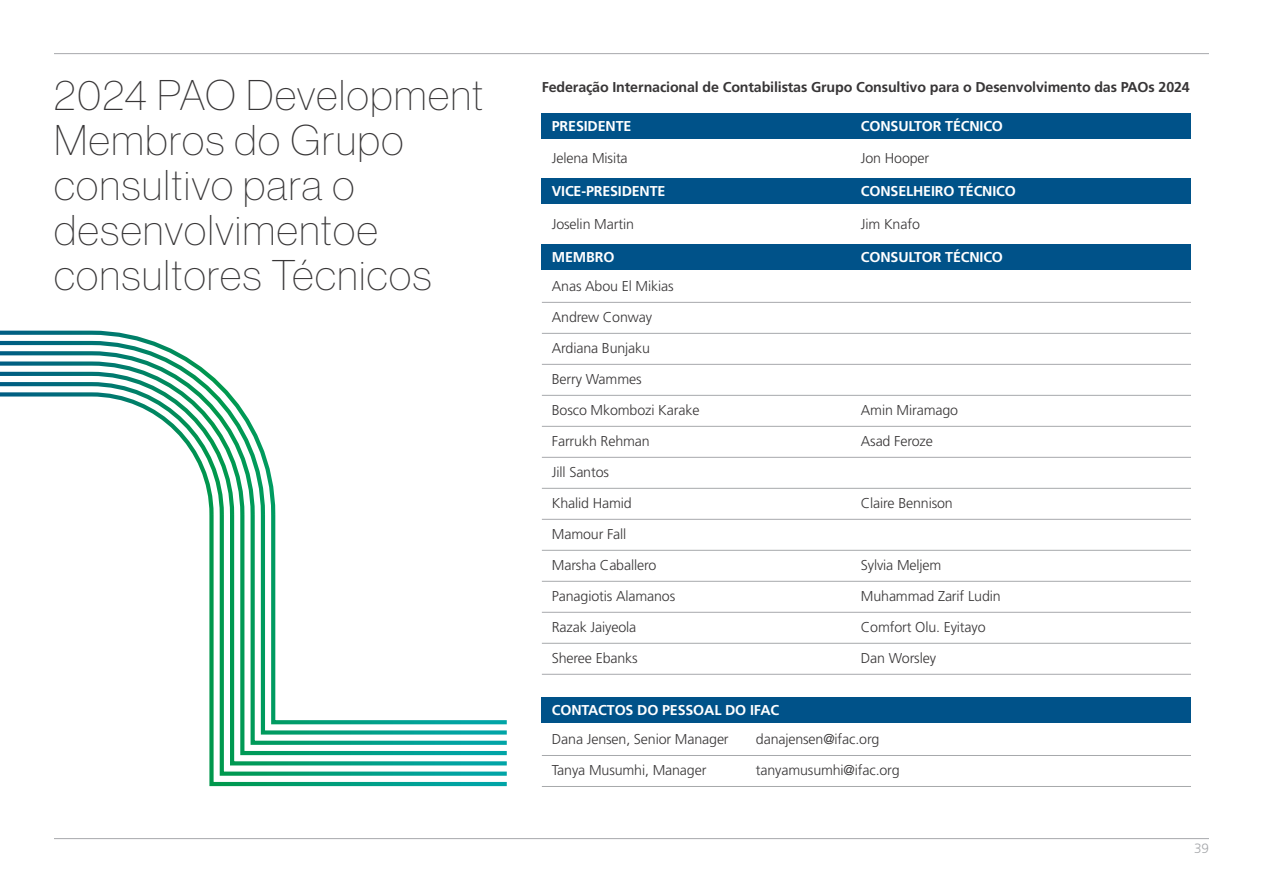
<style>
.page{position:relative;width:1263px;height:893px;background:#fff}
.page>*{position:absolute;margin:0;border:0;box-sizing:border-box;transform-origin:0 0}
.t1{font:42px/45px "Volta Modern Display 25 X Thin";letter-spacing:.04em;color:#383637}
.t2{font:300 14.25px/31px "Frutiger LT Std";letter-spacing:-.01em;color:#383637}
.t3{font:700 14.25px "Frutiger LT Std";letter-spacing:-.01em;color:#fff}
.t4{font:700 14.25px "Frutiger LT Std";letter-spacing:-.01em;color:#383637}
.t5{font:300 13.5px "Frutiger LT Std";color:#a7a9ac}
</style>
<div class="page">
<hr style="left:54px;top:53px;width:1155px;height:1px;background:#a7a9ac">
<hr style="left:54px;top:838px;width:1155px;height:1px;background:#a7a9ac">
<div style="left:542px;top:697px;width:649px;height:25px;background:#005289"></div>
<hr style="left:542px;top:755px;width:649px;height:1px;background:#a7a9ac">
<hr style="left:542px;top:786px;width:649px;height:1px;background:#a7a9ac">
<div style="left:542px;top:113px;width:649px;height:25px;background:#005289"></div>
<div style="left:542px;top:179px;width:649px;height:25px;background:#005289"></div>
<div style="left:542px;top:244px;width:649px;height:25px;background:#005289"></div>
<hr style="left:542px;top:302px;width:649px;height:1px;background:#a7a9ac">
<hr style="left:542px;top:333px;width:649px;height:1px;background:#a7a9ac">
<hr style="left:542px;top:364px;width:649px;height:1px;background:#a7a9ac">
<hr style="left:542px;top:395px;width:649px;height:1px;background:#a7a9ac">
<hr style="left:542px;top:426px;width:649px;height:1px;background:#a7a9ac">
<hr style="left:542px;top:457px;width:649px;height:1px;background:#a7a9ac">
<hr style="left:542px;top:488px;width:649px;height:1px;background:#a7a9ac">
<hr style="left:542px;top:519px;width:649px;height:1px;background:#a7a9ac">
<hr style="left:542px;top:550px;width:649px;height:1px;background:#a7a9ac">
<hr style="left:542px;top:581px;width:649px;height:1px;background:#a7a9ac">
<hr style="left:542px;top:612px;width:649px;height:1px;background:#a7a9ac">
<hr style="left:542px;top:643px;width:649px;height:1px;background:#a7a9ac">
<hr style="left:542px;top:674px;width:649px;height:1px;background:#a7a9ac">
<svg style="left:0;top:330px;width:507px;height:457px"></svg>
<h1 class="t1" style="left:54px;top:72px;width:431px">2024 PAO Development<br>Membros do Grupo consultivo para o desenvolvimentoe consultores Técnicos</h1>
<p class="t4" style="left:542px;top:78px;width:649px">Federação Internacional de Contabilistas Grupo Consultivo para o Desenvolvimento das PAOs 2024</p>
<p class="t3" style="left:552px;top:117px;width:81px">PRESIDENTE</p>
<p class="t3" style="left:861px;top:117px;width:144px">CONSULTOR TÉCNICO</p>
<p class="t2" style="left:552px;top:143px;width:77px">Jelena Misita</p>
<p class="t2" style="left:861px;top:143px;width:70px">Jon Hooper</p>
<p class="t3" style="left:552px;top:183px;width:115px">VICE-PRESIDENTE</p>
<p class="t3" style="left:861px;top:183px;width:157px">CONSELHEIRO TÉCNICO</p>
<p class="t2" style="left:552px;top:208px;width:84px">Joselin Martin</p>
<p class="t2" style="left:861px;top:208px;width:61px">Jim Knafo</p>
<p class="t3" style="left:552px;top:248px;width:64px">MEMBRO</p>
<p class="t3" style="left:861px;top:248px;width:144px">CONSULTOR TÉCNICO</p>
<p class="t2" style="left:552px;top:271px;width:149px">Anas Abou El Mikias<br>Andrew Conway<br>Ardiana Bunjaku<br>Berry Wammes<br>Bosco Mkombozi Karake</p>
<p class="t2" style="left:861px;top:395px;width:99px">Amin Miramago</p>
<p class="t2" style="left:552px;top:426px;width:99px">Farrukh Rehman</p>
<p class="t2" style="left:861px;top:426px;width:73px">Asad Feroze</p>
<p class="t2" style="left:552px;top:457px;width:81px">Jill Santos<br>Khalid Hamid</p>
<p class="t2" style="left:861px;top:488px;width:93px">Claire Bennison</p>
<p class="t2" style="left:552px;top:519px;width:106px">Mamour Fall<br>Marsha Caballero</p>
<p class="t2" style="left:861px;top:550px;width:82px">Sylvia Meljem</p>
<p class="t2" style="left:552px;top:581px;width:125px">Panagiotis Alamanos</p>
<p class="t2" style="left:861px;top:581px;width:141px">Muhammad Zarif Ludin</p>
<p class="t2" style="left:552px;top:612px;width:86px">Razak Jaiyeola</p>
<p class="t2" style="left:861px;top:612px;width:126px">Comfort Olu. Eyitayo</p>
<p class="t2" style="left:552px;top:643px;width:87px">Sheree Ebanks</p>
<p class="t2" style="left:861px;top:643px;width:77px">Dan Worsley</p>
<p class="t3" style="left:552px;top:701px;width:229px">CONTACTOS DO PESSOAL DO IFAC</p>
<p class="t2" style="left:552px;top:724px;width:178px">Dana Jensen, Senior Manager</p>
<p class="t2" style="left:756px;top:724px;width:125px">danajensen@ifac.org</p>
<p class="t2" style="left:552px;top:755px;width:156px">Tanya Musumhi, Manager</p>
<p class="t2" style="left:756px;top:755px;width:145px">tanyamusumhi@ifac.org</p>
<p class="t5" style="left:1194px;top:841px;width:16px">39</p>
</div>
